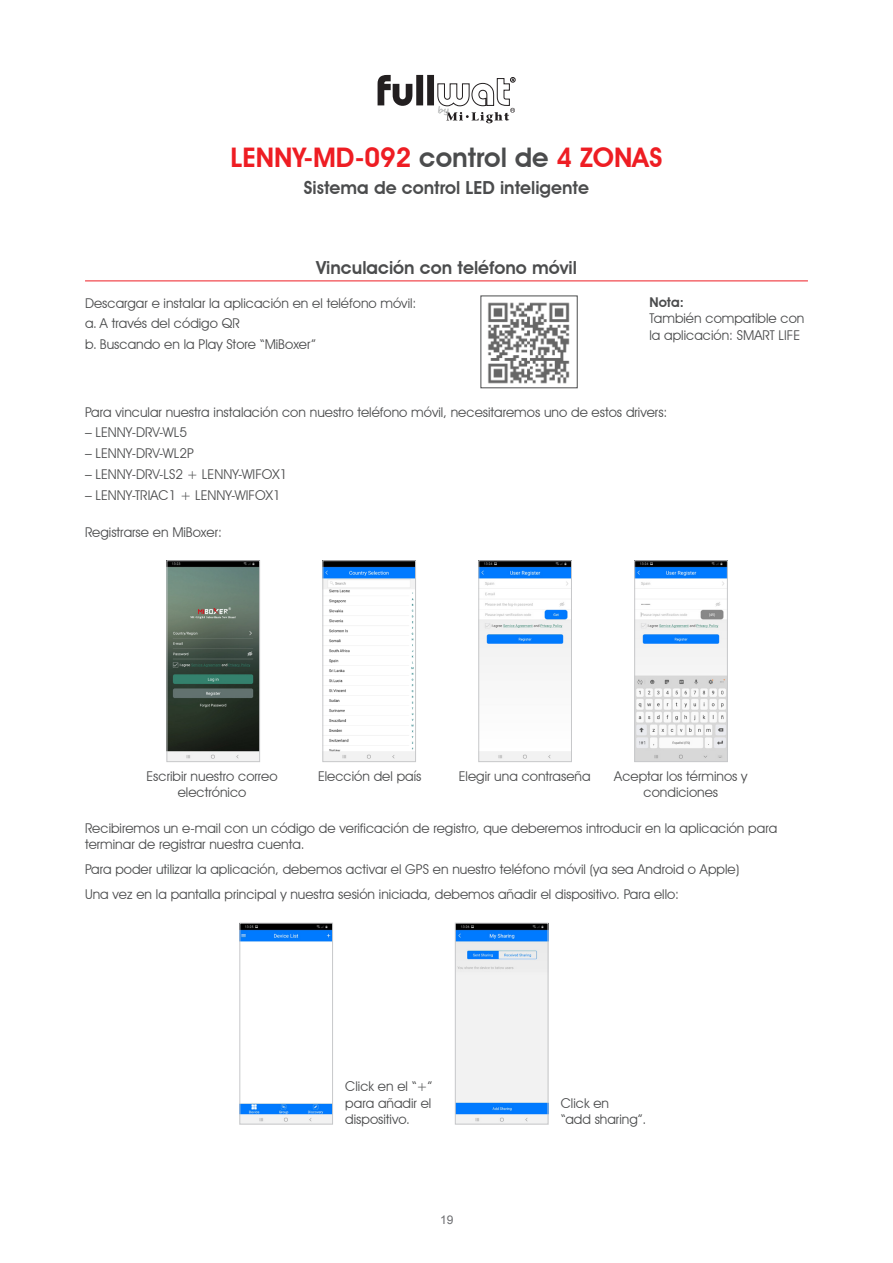
<style>
.page{position:relative;width:893px;height:1263px;background:#fff}
.page>*{position:absolute;margin:0;border:0;box-sizing:border-box;transform-origin:0 0}
.t1{font:600 27px "Avant Garde IT Cby BT";color:#ee1d23}
.Titulo_01{font:600 18px "Avant Garde IT Cby BT";color:#4b4c4d}
.Números_01{font:13.5px/16.5px "Avant Garde IT Cby BT";color:#4b4c4d}
.Numeros02{font:13.5px/16.5px "Avant Garde IT Cby BT";color:#4b4c4d;text-align:center}
.Numeros02-2{font:600 13.5px "Avant Garde IT Cby BT";color:#4b4c4d}
.t2{font:12px "Arial";color:#6c6d70}
.t3{font:700 9px "Segoe Script";color:#b1b3b3}
.s1{color:#4b4c4d}
</style>
<div class="page">
<svg style="left:378px;top:75px;width:137px;height:48px"></svg>
<hr style="left:85px;top:280px;width:723px;height:1px;background:#ee1d23">
<img style="left:169px;top:562px;width:89px;height:198px">
<div style="left:167px;top:560px;width:93px;height:202px;border:1px solid #c7c8ca"></div>
<img style="left:324px;top:562px;width:90px;height:198px">
<div style="left:322px;top:560px;width:94px;height:202px;border:1px solid #c7c8ca"></div>
<img style="left:480px;top:562px;width:90px;height:198px">
<div style="left:478px;top:560px;width:94px;height:202px;border:1px solid #c7c8ca"></div>
<img style="left:636px;top:562px;width:90px;height:198px">
<div style="left:634px;top:560px;width:94px;height:202px;border:1px solid #c7c8ca"></div>
<img style="left:241px;top:925px;width:90px;height:197px">
<div style="left:239px;top:923px;width:94px;height:201px;border:1px solid #c7c8ca"></div>
<img style="left:457px;top:925px;width:89px;height:197px">
<div style="left:455px;top:923px;width:93px;height:201px;border:1px solid #c7c8ca"></div>
<img style="left:488px;top:302px;width:82px;height:82px">
<div style="left:480px;top:296px;width:98px;height:92px;border:1px solid #4b4c4d"></div>
<p class="t3" style="left:437px;top:103px;width:13px">by</p>
<h1 class="t1" style="left:231px;top:141px;width:433px">LENNY-MD-092 <span class="s1">control de</span> 4 ZONAS</h1>
<h2 class="Titulo_01" style="left:304px;top:177px;width:286px">Sistema de control LED inteligente</h2>
<p class="Titulo_01" style="left:316px;top:257px;width:262px">Vinculación con teléfono móvil</p>
<p class="Números_01" style="left:85px;top:294px;width:333px">Descargar e instalar la aplicación en el teléfono móvil:</p>
<p class="Números_01" style="left:85px;top:315px;width:156px">a. A través del código QR</p>
<p class="Numeros02" style="left:85px;top:336px;width:232px">b. Buscando en la Play Store “MiBoxer”</p>
<p class="Numeros02-2" style="left:649px;top:294px;width:36px">Nota:</p>
<p class="Numeros02" style="left:649px;top:310px;width:156px;text-align:left">También compatible con la aplicación: SMART LIFE</p>
<p class="Números_01" style="left:85px;top:403px;width:584px">Para vincular nuestra instalación con nuestro teléfono móvil, necesitaremos uno de estos drivers:</p>
<p class="Números_01" style="left:85px;top:424px;width:104px">– LENNY-DRV-WL5</p>
<p class="Números_01" style="left:85px;top:445px;width:110px">– LENNY-DRV-WL2P</p>
<p class="Números_01" style="left:85px;top:466px;width:204px">– LENNY-DRV-LS2 + LENNY-WIFOX1</p>
<p class="Números_01" style="left:85px;top:486px;width:197px">– LENNY-TRIAC1 + LENNY-WIFOX1</p>
<p class="Números_01" style="left:85px;top:524px;width:138px">Registrarse en MiBoxer:</p>
<p class="Numeros02" style="left:146px;top:768px;width:133px">Escribir nuestro correo electrónico</p>
<p class="Numeros02" style="left:318px;top:768px;width:105px">Elección del país</p>
<p class="Numeros02" style="left:459px;top:768px;width:133px">Elegir una contraseña</p>
<p class="Numeros02" style="left:614px;top:768px;width:135px">Aceptar los términos y condiciones</p>
<p class="Números_01" style="left:85px;top:820px;width:694px">Recibiremos un e-mail con un código de verificación de registro, que deberemos introducir en la aplicación para terminar de registrar nuestra cuenta.</p>
<p class="Números_01" style="left:85px;top:861px;width:656px">Para poder utilizar la aplicación, debemos activar el GPS en nuestro teléfono móvil (ya sea Android o Apple)</p>
<p class="Números_01" style="left:85px;top:886px;width:595px">Una vez en la pantalla principal y nuestra sesión iniciada, debemos añadir el dispositivo. Para ello:</p>
<p class="Numeros02" style="left:345px;top:1078px;width:88px;text-align:justify">Click en el “+” para añadir el dispositivo.</p>
<p class="t2" style="left:440px;top:1212px;width:15px">19</p>
<p class="Numeros02" style="left:561px;top:1094px;width:87px;text-align:left">Click en<br>“add sharing”.</p>
</div>
